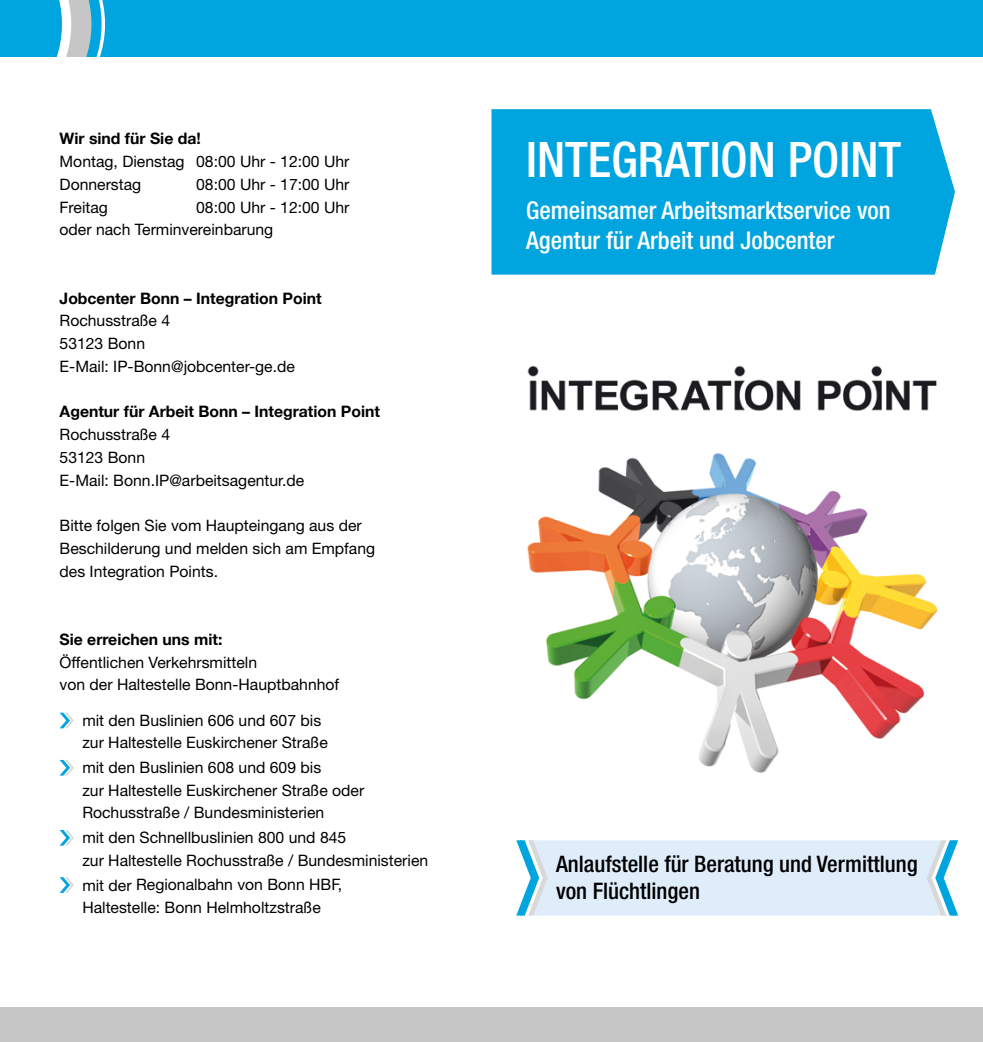
<style>
.page{position:relative;width:983px;height:1042px;background:#fff}
.page>*{position:absolute;margin:0;border:0;box-sizing:border-box;transform-origin:0 0}
.t1{font:500 condensed 49px "Helvetica Neue LT Pro";color:#fff}
.t2{font:500 condensed 24.5px/29.4px "Helvetica Neue LT Pro";color:#fff}
.t3{font:500 condensed 22.75px/27.3px "Helvetica Neue LT Pro";color:#000}
.t4{font:15.75px/22.8px "Helvetica Neue";color:#000}
.t5{font:700 15.75px "Helvetica Neue";color:#000}
</style>
<div class="page">
<div style="left:0;top:0;width:982px;height:58px;background:#00a5df"></div>
<svg style="left:0;top:0;width:153px;height:58px"></svg>
<svg style="left:516px;top:840px;width:441px;height:75px;background:#d7eaf8"></svg>
<div style="left:491px;top:109px;width:464px;height:166px;background:#00a5df"></div>
<img style="left:527px;top:365px;width:411px;height:408px">
<div style="left:0;top:1007px;width:982px;height:35px;background:#c6c6c6"></div>
<svg style="left:60px;top:713px;width:14px;height:15px"></svg>
<svg style="left:60px;top:760px;width:14px;height:15px"></svg>
<svg style="left:60px;top:830px;width:14px;height:15px"></svg>
<svg style="left:60px;top:877px;width:14px;height:16px"></svg>
<p class="t5" style="left:60px;top:126px;width:143px">Wir sind für Sie da!</p>
<p class="t4" style="left:60px;top:150px;width:291px">Montag, Dienstag 08:00 Uhr - 12:00 Uhr<br>Donnerstag</p>
<p class="t4" style="left:196px;top:173px;width:155px">08:00 Uhr - 17:00 Uhr</p>
<p class="t4" style="left:60px;top:195px;width:291px;text-indent:137px">08:00 Uhr - 12:00 Uhr oder nach Terminvereinbarung</p>
<p class="t4" style="left:60px;top:195px;width:50px">Freitag</p>
<p class="t5" style="left:60px;top:286px;width:263px">Jobcenter Bonn – Integration Point</p>
<p class="t4" style="left:60px;top:309px;width:237px">Rochusstraße 4<br>53123 Bonn<br>E-Mail: IP-Bonn@jobcenter-ge.de</p>
<p class="t5" style="left:60px;top:399px;width:322px">Agentur für Arbeit Bonn – Integration Point</p>
<p class="t4" style="left:60px;top:423px;width:246px">Rochusstraße 4<br>53123 Bonn<br>E-Mail: Bonn.IP@arbeitsagentur.de</p>
<p class="t4" style="left:60px;top:514px;width:317px">Bitte folgen Sie vom Haupteingang aus der<br>Beschilderung und melden sich am Empfang des Integration Points.</p>
<p class="t5" style="left:60px;top:627px;width:164px">Sie erreichen uns mit:</p>
<p class="t4" style="left:60px;top:650px;width:281px">Öffentlichen Verkehrsmitteln<br>von der Haltestelle Bonn-Hauptbahnhof</p>
<p class="t4" style="left:82px;top:708px;width:247px">mit den Buslinien 606 und 607 bis zur Haltestelle Euskirchener Straße</p>
<p class="t4" style="left:82px;top:755px;width:283px">mit den Buslinien 608 und 609 bis<br>zur Haltestelle Euskirchener Straße oder<br>Rochusstraße / Bundesministerien</p>
<p class="t4" style="left:82px;top:825px;width:347px">mit den Schnellbuslinien 800 und 845<br>zur Haltestelle Rochusstraße / Bundesministerien</p>
<p class="t4" style="left:82px;top:873px;width:261px">mit der Regionalbahn von Bonn HBF,<br>Haltestelle: Bonn Helmholtzstraße</p>
<h1 class="t1" style="left:526px;top:131px;width:376px">INTEGRATION POINT</h1>
<h2 class="t2" style="left:526px;top:196px;width:366px">Gemeinsamer Arbeitsmarktservice von<br>Agentur für Arbeit und Jobcenter</h2>
<h3 class="t3" style="left:556px;top:850px;width:363px">Anlaufstelle für Beratung und Vermittlung von Flüchtlingen</h3>
</div>
